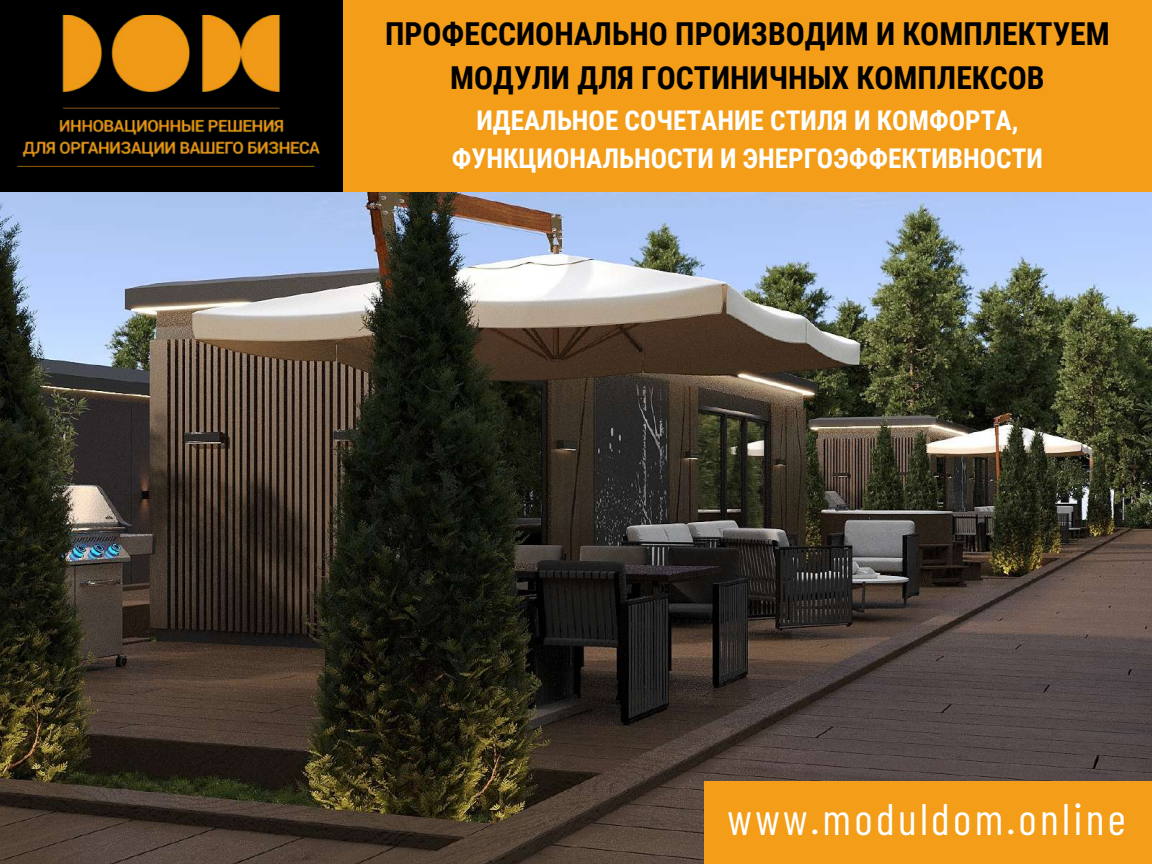
<style>
.page{position:relative;width:1152px;height:864px;background:#fff}
.page>*{position:absolute;margin:0;border:0;box-sizing:border-box;transform-origin:0 0}
.t1{font:44.1px "Barlow Condensed";letter-spacing:.075em;color:#fff}
.t2{font:700 31.65px/43.8px "Roboto Condensed";color:#000;text-align:center}
.t3{font:700 27.15px/37.8px "Roboto Condensed";color:#fff;text-align:center}
</style>
<div class="page">
<img style="left:0;top:191px;width:1152px;height:673px">
<div style="left:0;top:0;width:343px;height:191px;background:#000"></div>
<div style="left:704px;top:781px;width:448px;height:83px;background:#f39d19"></div>
<div style="left:343px;top:0;width:809px;height:191px;background:#f39d19"></div>
<img style="left:17px;top:15px;width:303px;height:152px">
<p class="t2" style="left:385px;top:12px;width:726px">ПРОФЕССИОНАЛЬНО ПРОИЗВОДИМ И КОМПЛЕКТУЕМ<br>МОДУЛИ ДЛЯ ГОСТИНИЧНЫХ КОМПЛЕКСОВ</p>
<p class="t3" style="left:452px;top:102px;width:593px">ИДЕАЛЬНОЕ СОЧЕТАНИЕ СТИЛЯ И КОМФОРТА,<br>ФУНКЦИОНАЛЬНОСТИ И ЭНЕРГОЭФФЕКТИВНОСТИ</p>
<h1 class="t1" style="left:728px;top:791px;width:400px">www.moduldom.online</h1>
</div>
